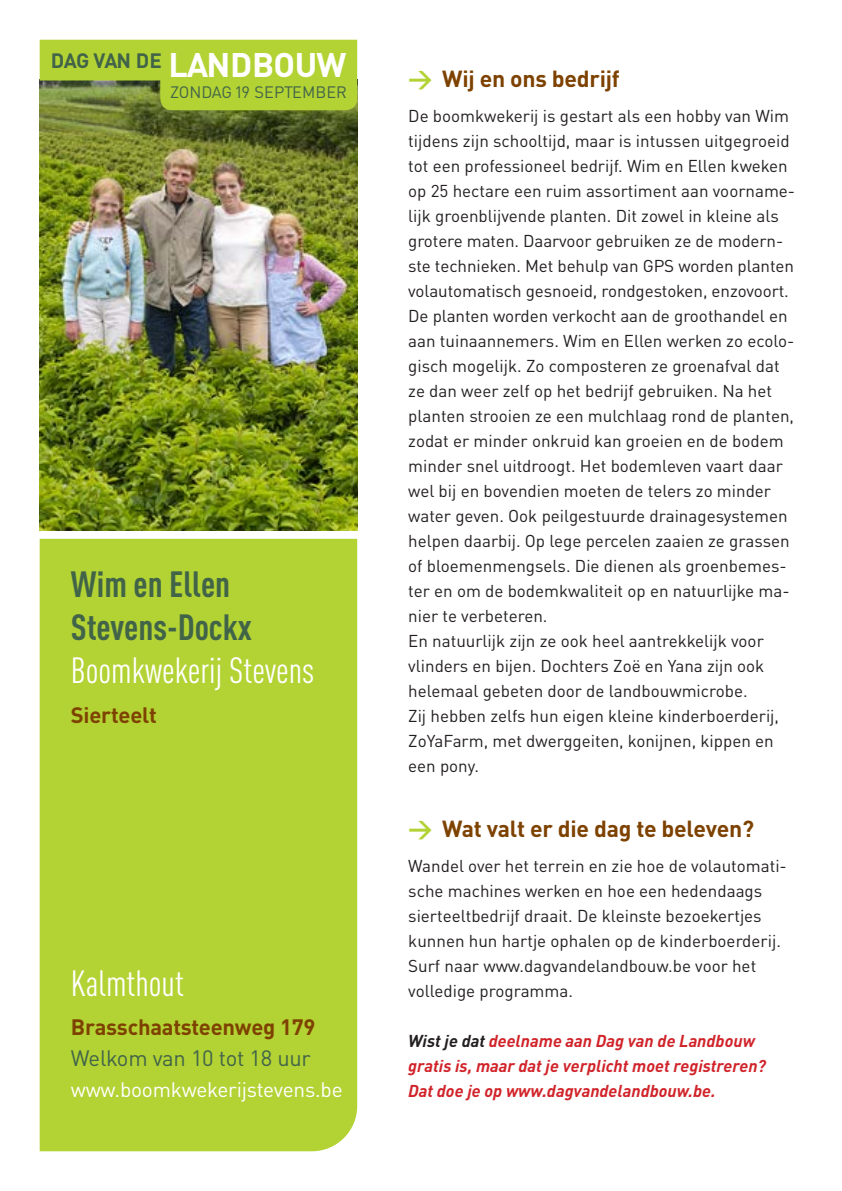
<style>
.page{position:relative;width:842px;height:1191px;background:#fff}
.page>*{position:absolute;margin:0;border:0;box-sizing:border-box;transform-origin:0 0}
.t1{font:condensed 36px "DINOT";color:#fff}
.t2{font:700 condensed 36px/43px "DINOT";color:#416449}
.t3{font:700 23px "DINOT";letter-spacing:-.01em;color:#7e4200}
.t4{font:700 22px "DINOT";letter-spacing:-.01em;color:#7e4200}
.t5{font:22px "DINOT";letter-spacing:-.01em;color:#416449}
.t6{font:20.8px "DINOT";letter-spacing:-.01em;color:#fff}
.t7{font:700 20.6px "DINOT";letter-spacing:-.04em;color:#416449}
.t8{font:17px/25px "DINOT";color:#231f20}
.t9{font:italic 700 17px/25px "DINOT";color:#d1232a}
.t10{font:16.4px "DINOT";color:#416449}
.s1{font-size:33.8px;color:#fff}
.s2{font-size:24px;color:#b3d234}
.s3{color:#231f20}
</style>
<div class="page">
<div style="left:40px;top:539px;width:317px;height:612px;background:#b3d234"></div>
<img style="left:40px;top:110px;width:317px;height:420px">
<svg style="left:40px;top:40px;width:317px;height:70px;background:#a8c536"></svg>
<p class="t7" style="left:51px;top:47px;width:297px">DAG VAN DE <span class="s1">LANDBOUW</span></p>
<p class="t10" style="left:170px;top:81px;width:178px">ZONDAG19 SEPTEMBER</p>
<h1 class="t2" style="left:71px;top:562px;width:182px">Wim en Ellen<br>Stevens-Dockx</h1>
<h1 class="t1" style="left:71px;top:649px;width:245px">Boomkwekerij Stevens</h1>
<p class="t4" style="left:71px;top:700px;width:87px">Sierteelt</p>
<h1 class="t1" style="left:71px;top:962px;width:114px">Kalmthout</h1>
<p class="t4" style="left:71px;top:1013px;width:246px">Brasschaatsteenweg 179</p>
<p class="t5" style="left:71px;top:1044px;width:242px">Welkom van 10 tot 18 uur</p>
<p class="t6" style="left:71px;top:1077px;width:273px">www.boomkwekerijstevens.be</p>
<h2 class="t3" style="left:408px;top:64px;width:213px"><span class="s2">→</span> Wij en ons bedrijf</h2>
<p class="t8" style="left:408px;top:103px;width:388px">De boomkwekerij is gestart als een hobby van Wim tijdens zijn schooltijd, maar is intussen uitgegroeid tot een professioneel bedrijf. Wim en Ellen kweken op 25 hectare een ruim assortiment aan voorname&shy;lijk groenblijvende planten. Dit zowel in kleine als grotere maten. Daarvoor gebruiken ze de modern&shy;ste technieken. Met behulp van GPS worden planten volautomatisch gesnoeid, rondgestoken, enzovoort.<br>De planten worden verkocht aan de groothandel en aan tuinaannemers. Wim en Ellen werken zo ecolo&shy;gisch mogelijk. Zo composteren ze groenafval dat ze dan weer zelf op het bedrijf gebruiken. Na het planten strooien ze een mulchlaag rond de planten, zodat er minder onkruid kan groeien en de bodem minder snel uitdroogt. Het bodemleven vaart daar wel bij en bovendien moeten de telers zo minder water geven. Ook peilgestuurde drainagesystemen helpen daarbij. Op lege percelen zaaien ze grassen of bloemenmengsels. Die dienen als groenbemes&shy;ter en om de bodemkwaliteit op en natuurlijke ma&shy;nier te verbeteren.<br>En natuurlijk zijn ze ook heel aantrekkelijk voor vlinders en bijen. Dochters Zoë en Yana zijn ook helemaal gebeten door de landbouwmicrobe.<br>Zij hebben zelfs hun eigen kleine kinderboerderij, ZoYaFarm, met dwerggeiten, konijnen, kippen en een pony.</p>
<h2 class="t3" style="left:408px;top:814px;width:347px"><span class="s2">→</span> Wat valt er die dag te beleven?</h2>
<p class="t8" style="left:408px;top:853px;width:380px">Wandel over het terrein en zie hoe de volautomati&shy;sche machines werken en hoe een hedendaags sierteeltbedrijf draait. De kleinste bezoekertjes kunnen hun hartje ophalen op de kinderboerderij.<br>Surf naar www.dagvandelandbouw.be voor het volledige programma.</p>
<p class="t9" style="left:408px;top:1028px;width:359px"><span class="s3">Wist je dat</span> deelname aan Dag van de Landbouw gratis is, maar dat je verplicht moet registreren?<br>Dat doe je op www.dagvandelandbouw.be.</p>
</div>
